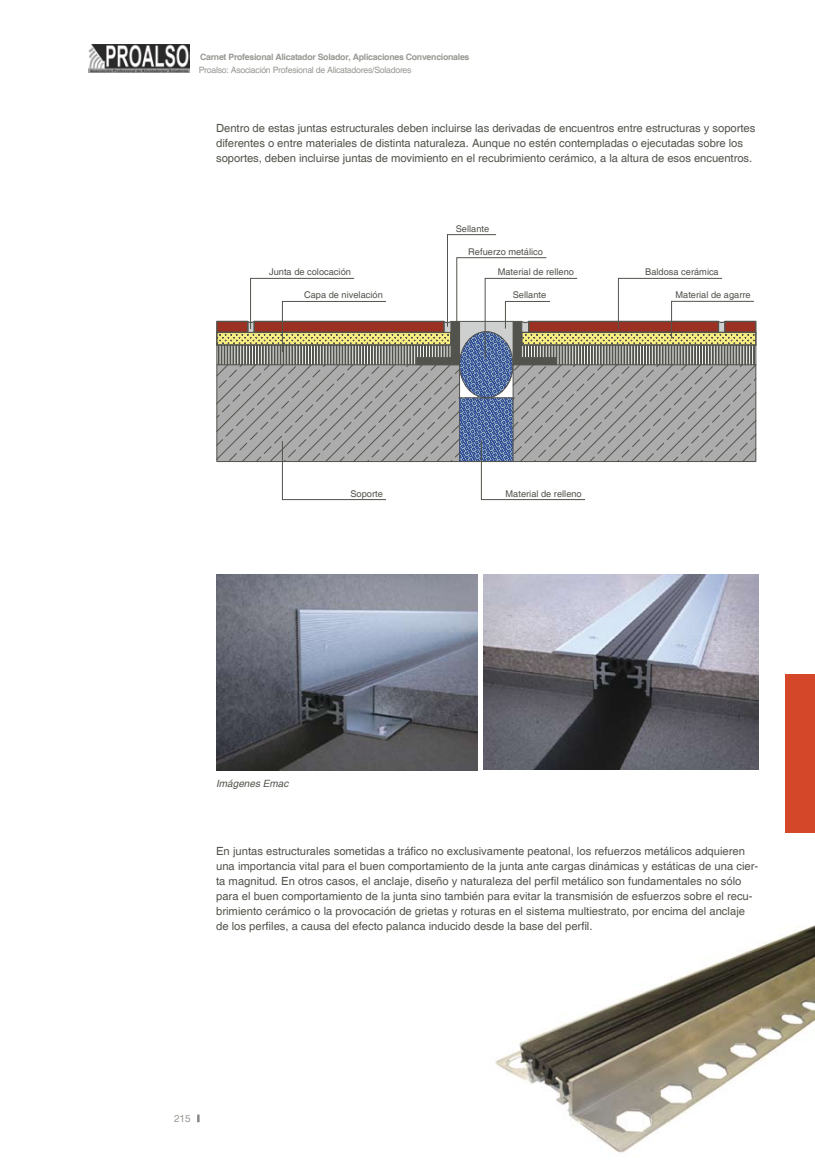
<style>
.page{position:relative;width:815px;height:1170px;background:#fff}
.page>*{position:absolute;margin:0;border:0;box-sizing:border-box;transform-origin:0 0}
.t1{font:11.25px/15px "Helvetica";color:#53534d}
.t2{font:italic 10px "Helvetica";color:#53534d}
.t3{font:10px "Helvetica";color:#989894}
.t4{font:9.25px "Helvetica";color:#53534d}
.t5{font:700 8.75px "Helvetica";letter-spacing:-.03em;color:#989894}
.t6{font:8.75px "Helvetica";letter-spacing:-.03em;color:#989894}
</style>
<div class="page">
<svg style="left:197px;top:1114px;width:3px;height:8px"></svg>
<img style="left:89px;top:45px;width:101px;height:28px">
<div style="left:785px;top:674px;width:30px;height:158px;background:#d44829"></div>
<img style="left:495px;top:925px;width:320px;height:228px">
<img style="left:483px;top:574px;width:275px;height:195px">
<img style="left:216px;top:574px;width:261px;height:196px">
<svg style="left:216px;top:234px;width:541px;height:266px"></svg>
<p class="t5" style="left:200px;top:52px;width:271px">Carnet Profesional Alicatador Solador, Aplicaciones Convencionales</p>
<p class="t6" style="left:199px;top:65px;width:214px">Proalso: Asociación Profesional de Alicatadores/Soladores</p>
<p class="t1" style="left:216px;top:121px;width:541px">Dentro de estas juntas estructurales deben incluirse las derivadas de encuentros entre estructuras y soportes diferentes o entre materiales de distinta naturaleza. Aunque no estén contempladas o ejecutadas sobre los soportes, deben incluirse juntas de movimiento en el recubrimiento cerámico, a la altura de esos encuentros.</p>
<p class="t4" style="left:269px;top:267px;width:83px">Junta de colocación</p>
<p class="t4" style="left:304px;top:290px;width:80px">Capa de nivelación</p>
<p class="t4" style="left:456px;top:223px;width:35px">Sellante</p>
<p class="t4" style="left:468px;top:246px;width:76px">Refuerzo metálico</p>
<p class="t4" style="left:498px;top:267px;width:78px">Material de relleno</p>
<p class="t4" style="left:513px;top:290px;width:35px">Sellante</p>
<p class="t4" style="left:645px;top:267px;width:75px">Baldosa cerámica</p>
<p class="t4" style="left:676px;top:290px;width:77px">Material de agarre</p>
<p class="t4" style="left:350px;top:488px;width:34px">Soporte</p>
<p class="t4" style="left:506px;top:488px;width:78px">Material de relleno</p>
<p class="t2" style="left:216px;top:777px;width:74px">Imágenes Emac</p>
<p class="t1" style="left:216px;top:843px;width:544px">En juntas estructurales sometidas a tráfico no exclusivamente peatonal, los refuerzos metálicos adquieren una importancia vital para el buen comportamiento de la junta ante cargas dinámicas y estáticas de una cier&shy;ta magnitud. En otros casos, el anclaje, diseño y naturaleza del perfil metálico son fundamentales no sólo para el buen comportamiento de la junta sino también para evitar la transmisión de esfuerzos sobre el recu&shy;brimiento cerámico o la provocación de grietas y roturas en el sistema multiestrato, por encima del anclaje de los perfiles, a causa del efecto palanca inducido desde la base del perfil.</p>
<p class="t3" style="left:174px;top:1112px;width:18px">215</p>
</div>
